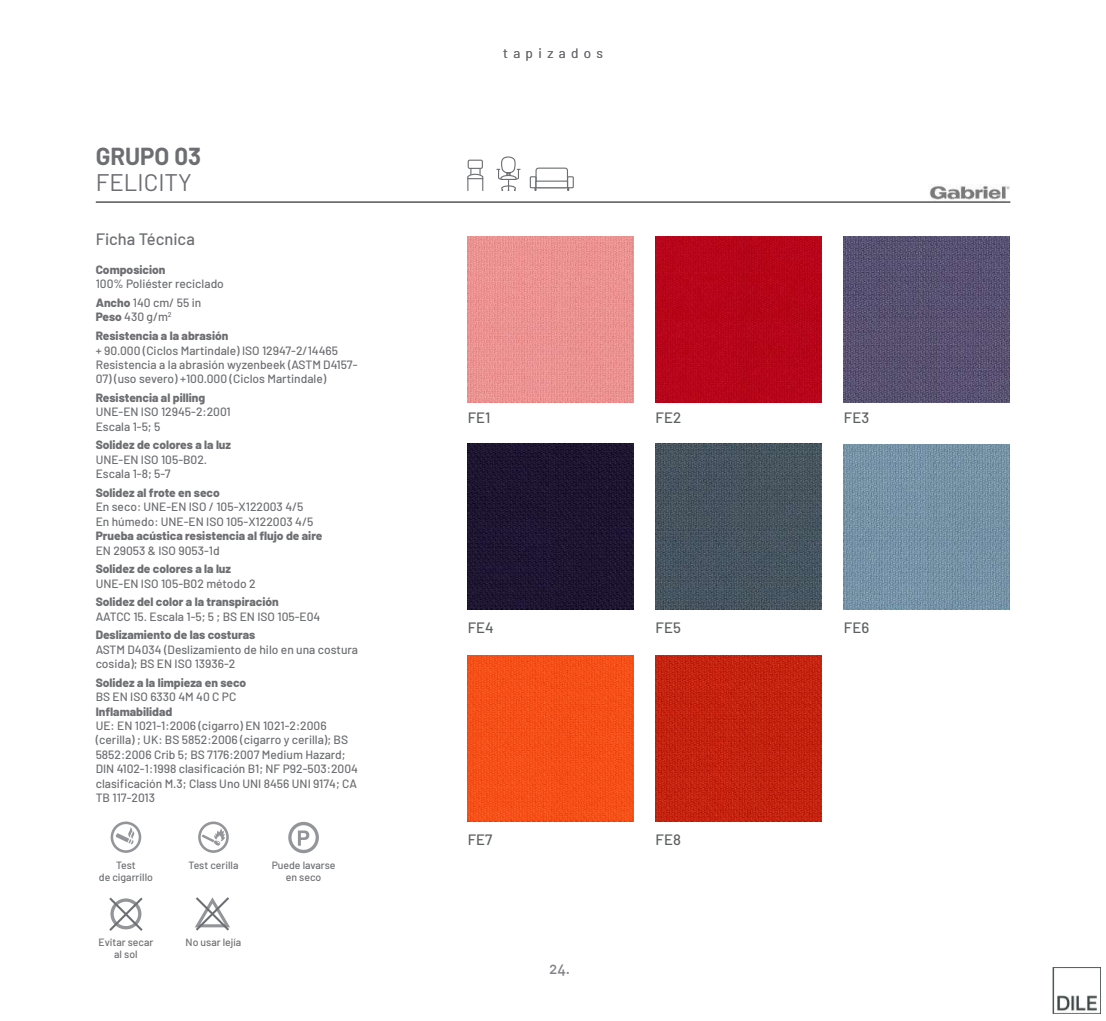
<style>
.page{position:relative;width:1106px;height:1021px;background:#fff}
.page>*{position:absolute;margin:0;border:0;box-sizing:border-box;transform-origin:0 0}
.t1{font:24px "Barlow";color:#6d6e71}
.t2{font:700 24px "Barlow";color:#6d6e71}
.t3{font:500 16.5px "Barlow";color:#6d6e71}
.t4{font:500 15px "Barlow";color:#5d6061}
.t5{font:15px "DIN Medium Alternate";color:#808285}
.t6{font:13.5px "Barlow";letter-spacing:.4em;color:#6d6e71}
.t7{font:500 12px/14.4px "Barlow";color:#6d6e71}
.t8{font:800 12px/18.6px "Barlow";color:#6d6e71}
.t9{font:500 10.5px/12px "Barlow";color:#6d6e71;text-align:center}
.s1{font-weight:800}
.s2{font-weight:500}
</style>
<div class="page">
<img style="left:468px;top:236px;width:165px;height:166px">
<div style="left:655px;top:236px;width:166px;height:166px;background:#b60519"></div>
<img style="left:844px;top:236px;width:165px;height:166px">
<img style="left:468px;top:444px;width:165px;height:165px">
<img style="left:655px;top:444px;width:166px;height:165px">
<img style="left:844px;top:444px;width:165px;height:166px">
<img style="left:468px;top:655px;width:165px;height:166px">
<img style="left:655px;top:655px;width:166px;height:166px">
<hr style="left:96px;top:202px;width:914px;height:1px;background:#000">
<svg style="left:497px;top:156px;width:23px;height:35px"></svg>
<div style="left:535px;top:167px;width:33px;height:21px;border:1px solid #6d6e71;border-radius:3px"></div>
<div style="left:567px;top:176px;width:7px;height:12px;border:1px solid #6d6e71"></div>
<div style="left:530px;top:176px;width:6px;height:12px;border:1px solid #6d6e71"></div>
<div style="left:535px;top:180px;width:33px;height:8px;background:#fff;border:1px solid #6d6e71"></div>
<svg style="left:467px;top:169px;width:17px;height:21px"></svg>
<div style="left:467px;top:160px;width:16px;height:9px;border:1px solid #6d6e71"></div>
<img style="left:930px;top:186px;width:80px;height:15px">
<svg style="left:195px;top:897px;width:35px;height:33px"></svg>
<svg style="left:111px;top:821px;width:30px;height:31px"></svg>
<svg style="left:288px;top:821px;width:31px;height:32px"></svg>
<svg style="left:198px;top:821px;width:31px;height:31px"></svg>
<svg style="left:109px;top:897px;width:34px;height:33px"></svg>
<img style="left:1052px;top:967px;width:48px;height:46px">
<h1 class="t2" style="left:96px;top:139px;width:107px">GRUPO 03</h1>
<h1 class="t1" style="left:96px;top:165px;width:98px">FELICITY</h1>
<h2 class="t3" style="left:96px;top:227px;width:101px">Ficha Técnica</h2>
<p class="t8" style="left:96px;top:259px;width:71px">Composicion</p>
<p class="t7" style="left:96px;top:274px;width:130px;line-height:18.6px">100% Poliéster reciclado<br><span class="s1">Ancho</span> 140 cm/ 55 in</p>
<p class="t8" style="left:96px;top:307px;width:134px">Peso <span class="s2">430 g/m</span><sup>2<br></sup>Resistencia a la abrasión</p>
<p class="t7" style="left:96px;top:342px;width:263px">+ 90.000 (Ciclos Martindale) ISO 12947-2/14465<br>Resistencia a la abrasión wyzenbeek (ASTM D4157-</p>
<p class="t7" style="left:96px;top:371px;width:232px">07) (uso severo) +100.000 (Ciclos Martindale)</p>
<p class="t8" style="left:96px;top:387px;width:111px">Resistencia al pilling</p>
<p class="t7" style="left:96px;top:404px;width:137px">UNE-EN ISO 12945-2:2001<br>Escala 1-5; 5</p>
<p class="t8" style="left:96px;top:435px;width:137px">Solidez de colores a la luz</p>
<p class="t7" style="left:96px;top:451px;width:113px">UNE-EN ISO 105-B02.<br>Escala 1-8; 5-7</p>
<p class="t8" style="left:96px;top:482px;width:125px">Solidez al frote en seco</p>
<p class="t7" style="left:96px;top:499px;width:219px">En seco: UNE-EN ISO / 105-X122003 4/5<br>En húmedo: UNE-EN ISO 105-X122003 4/5</p>
<p class="t8" style="left:96px;top:525px;width:228px">Prueba acústica resistencia al flujo de aire</p>
<p class="t7" style="left:96px;top:542px;width:126px">EN 29053 &amp; ISO 9053-1d</p>
<p class="t8" style="left:96px;top:558px;width:137px">Solidez de colores a la luz</p>
<p class="t7" style="left:96px;top:575px;width:161px">UNE-EN ISO 105-B02 método 2</p>
<p class="t8" style="left:96px;top:591px;width:184px">Solidez del color a la transpiración</p>
<p class="t7" style="left:96px;top:608px;width:226px">AATCC 15. Escala 1-5; 5 ; BS EN ISO 105-E04</p>
<p class="t8" style="left:96px;top:625px;width:161px">Deslizamiento de las costuras</p>
<p class="t7" style="left:96px;top:641px;width:264px">ASTM D4034 (Deslizamiento de hilo en una costura cosida); BS EN ISO 13936-2</p>
<p class="t8" style="left:96px;top:672px;width:152px">Solidez a la limpieza en seco</p>
<p class="t7" style="left:96px;top:688px;width:142px">BS EN ISO 6330 4M 40 C PC</p>
<p class="t8" style="left:96px;top:701px;width:78px">Inflamabilidad</p>
<p class="t7" style="left:96px;top:717px;width:264px">UE: EN 1021-1:2006 (cigarro) EN 1021-2:2006 (cerilla) ; UK: BS 5852:2006 (cigarro y cerilla); BS 5852:2006 Crib 5; BS 7176:2007 Medium Hazard; DIN 4102-1:1998 clasificación B1; NF P92-503:2004 clasificación M.3; Class Uno UNI 8456 UNI 9174; CA TB 117-2013</p>
<p class="t9" style="left:99px;top:858px;width:56px">Test<br>de cigarrillo</p>
<p class="t9" style="left:188px;top:858px;width:51px">Test cerilla</p>
<p class="t9" style="left:98px;top:935px;width:56px">Evitar secar al sol</p>
<p class="t9" style="left:186px;top:934px;width:57px">No usar lejía</p>
<p class="t9" style="left:272px;top:858px;width:65px">Puede lavarse en seco</p>
<p class="t6" style="left:503px;top:43px;width:102px">tapizados</p>
<p class="t4" style="left:468px;top:406px;width:24px">FE1</p>
<p class="t4" style="left:655px;top:406px;width:27px">FE2</p>
<p class="t4" style="left:468px;top:616px;width:27px">FE4</p>
<p class="t4" style="left:655px;top:616px;width:27px">FE5</p>
<p class="t4" style="left:468px;top:828px;width:26px">FE7</p>
<p class="t4" style="left:655px;top:828px;width:27px">FE8</p>
<p class="t5" style="left:549px;top:958px;width:22px">24.</p>
<p class="t4" style="left:844px;top:406px;width:27px">FE3</p>
<p class="t4" style="left:844px;top:616px;width:27px">FE6</p>
</div>
